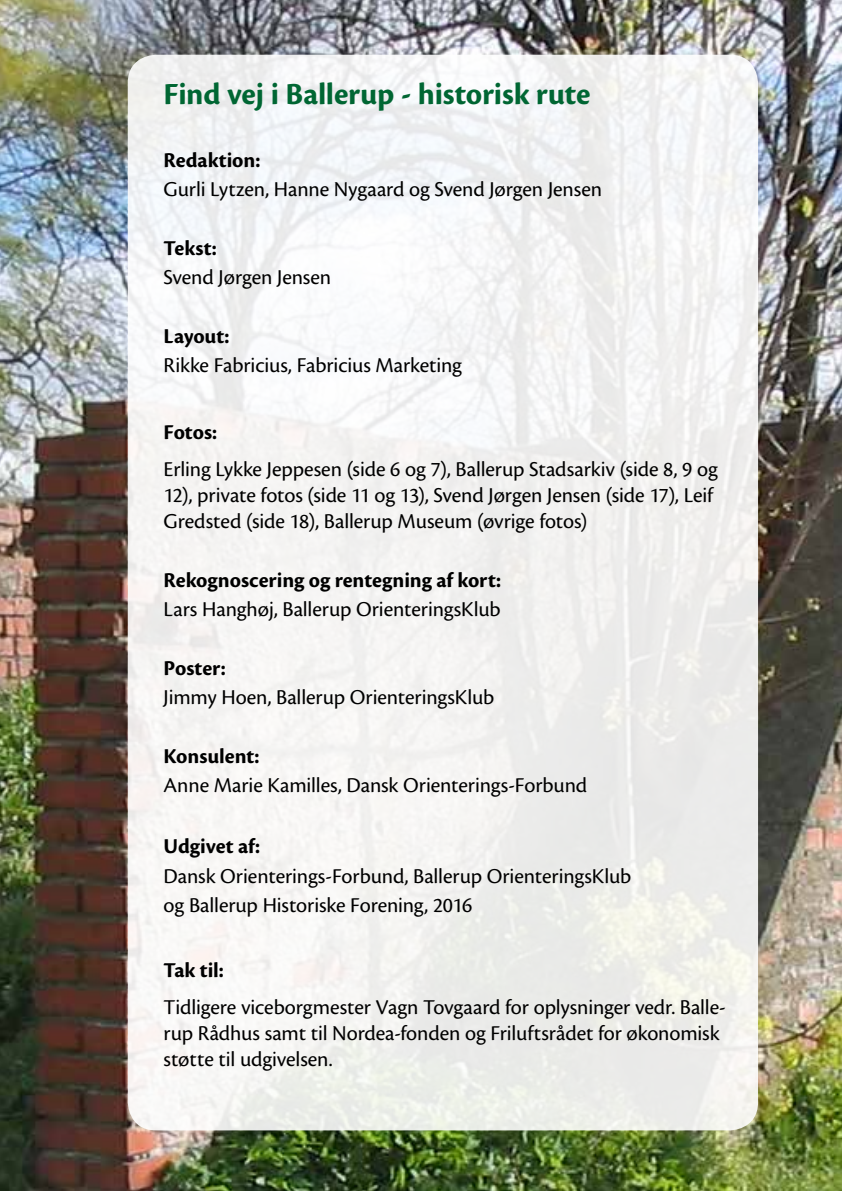
<style>
.page{position:relative;width:842px;height:1191px;background:#fff}
.page>*{position:absolute;margin:0;border:0;box-sizing:border-box;transform-origin:0 0}
.t1{font:700 32px "Cronos Pro";letter-spacing:-.005em;color:#063}
.t2{font:22px/26px "Cronos Pro";letter-spacing:-.005em;color:#000}
.t3{font:700 22px "Cronos Pro";color:#000}
</style>
<div class="page">
<img style="left:0;top:0;width:842px;height:1191px">
<div style="left:128px;top:55px;width:630px;height:1075px;background:#f3f3f1;border-radius:28px"></div>
<h1 class="t1" style="left:164px;top:76px;width:428px">Find vej i Ballerup - historisk rute</h1>
<p class="t3" style="left:164px;top:147px;width:98px">Redaktion:</p>
<p class="t2" style="left:164px;top:176px;width:440px">Gurli Lytzen, Hanne Nygaard og Svend Jørgen Jensen</p>
<p class="t3" style="left:164px;top:235px;width:55px">Tekst:</p>
<p class="t2" style="left:164px;top:264px;width:169px">Svend Jørgen Jensen</p>
<p class="t3" style="left:164px;top:323px;width:67px">Layout:</p>
<p class="t2" style="left:164px;top:352px;width:300px">Rikke Fabricius, Fabricius Marketing</p>
<p class="t3" style="left:164px;top:419px;width:55px">Fotos:</p>
<p class="t2" style="left:164px;top:456px;width:556px">Erling Lykke Jeppesen (side 6 og 7), Ballerup Stadsarkiv (side 8, 9 og<br>12), private fotos (side 11 og 13), Svend Jørgen Jensen (side 17), Leif<br>Gredsted (side 18), Ballerup Museum (øvrige fotos)</p>
<p class="t3" style="left:164px;top:567px;width:339px">Rekognoscering og rentegning af kort:</p>
<p class="t2" style="left:164px;top:596px;width:338px">Lars Hanghøj, Ballerup OrienteringsKlub</p>
<p class="t3" style="left:164px;top:655px;width:64px">Poster:</p>
<p class="t2" style="left:164px;top:684px;width:332px">Jimmy Hoen, Ballerup OrienteringsKlub</p>
<p class="t3" style="left:164px;top:743px;width:97px">Konsulent:</p>
<p class="t2" style="left:164px;top:772px;width:425px">Anne Marie Kamilles, Dansk Orienterings-Forbund</p>
<p class="t3" style="left:164px;top:833px;width:98px">Udgivet af:</p>
<p class="t2" style="left:164px;top:861px;width:469px;line-height:29.4px">Dansk Orienterings-Forbund, Ballerup OrienteringsKlub og Ballerup Historiske Forening, 2016</p>
<p class="t3" style="left:164px;top:957px;width:62px">Tak til:</p>
<p class="t2" style="left:164px;top:994px;width:564px">Tidligere viceborgmester Vagn Tovgaard for oplysninger vedr. Balle&shy;rup Rådhus samt til Nordea-fonden og Friluftsrådet for økonomisk støtte til udgivelsen.</p>
</div>
